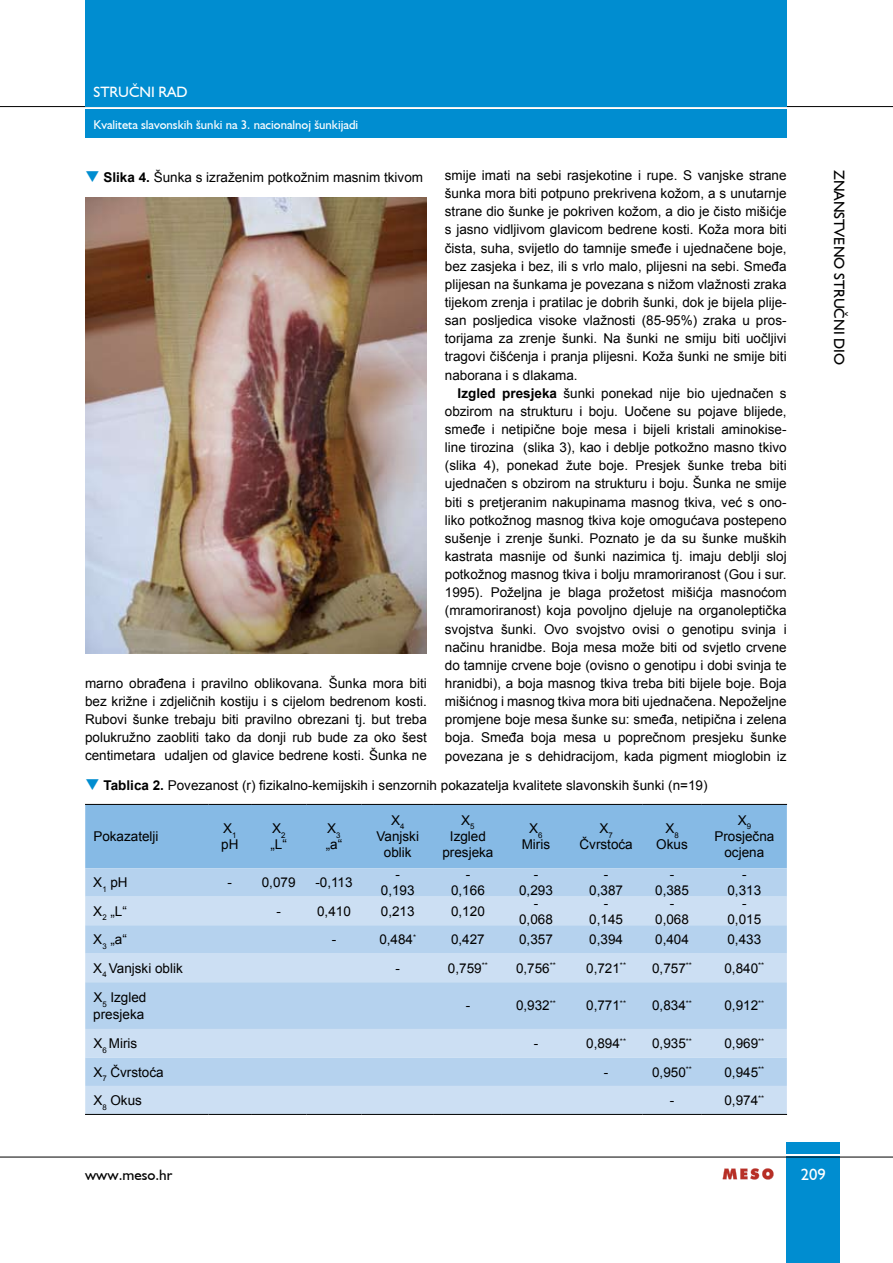
<style>
.page{position:relative;width:893px;height:1263px;background:#fff}
.page>*{position:absolute;margin:0;border:0;box-sizing:border-box;transform-origin:0 0}
.t1{font:16.5px "Humanist 521 BT";color:#fff}
.t2{font:15px "Humanist 521 BT";color:#000}
.t3{font:15px "Humanist 521 BT";color:#fff}
.t4{font:13.5px/18.1px "Arial";color:#000;text-align:center}
.t5{font:12.75px "Humanist 521 BT";color:#fff}
.s1{color:#008dd0}
.s2{font-weight:700}
</style>
<div class="page">
<svg style="left:723px;top:1168px;width:51px;height:11px"></svg>
<hr style="left:0;top:106px;width:893px;height:1px;background:#000">
<div style="left:85px;top:0;width:702px;height:107px;background:#008dd0"></div>
<div style="left:787px;top:1157px;width:53px;height:106px;background:#008dd0"></div>
<hr style="left:0;top:1157px;width:893px;height:1px;background:#000">
<div style="left:787px;top:1143px;width:53px;height:11px;background:#008dd0"></div>
<div style="left:85px;top:110px;width:702px;height:28px;background:#008dd0"></div>
<img style="left:85px;top:198px;width:342px;height:456px">
<div style="left:85px;top:805px;width:702px;height:63px;background:#86bae5"></div>
<svg style="left:85px;top:868px;width:702px;height:29px;background:#b6d2ee"></svg>
<svg style="left:85px;top:897px;width:702px;height:217px;background:#c1d8f0"></svg>
<hr style="left:85px;top:804px;width:124px;height:1px;background:#000">
<hr style="left:209px;top:804px;width:42px;height:1px;background:#000">
<hr style="left:251px;top:804px;width:55px;height:1px;background:#000">
<hr style="left:306px;top:804px;width:56px;height:1px;background:#000">
<hr style="left:362px;top:804px;width:72px;height:1px;background:#000">
<hr style="left:434px;top:804px;width:68px;height:1px;background:#000">
<hr style="left:502px;top:804px;width:68px;height:1px;background:#000">
<hr style="left:570px;top:804px;width:72px;height:1px;background:#000">
<hr style="left:642px;top:804px;width:60px;height:1px;background:#000">
<hr style="left:702px;top:804px;width:85px;height:1px;background:#000">
<hr style="left:85px;top:1114px;width:124px;height:1px;background:#000">
<hr style="left:209px;top:1114px;width:42px;height:1px;background:#000">
<hr style="left:251px;top:1114px;width:55px;height:1px;background:#000">
<hr style="left:306px;top:1114px;width:56px;height:1px;background:#000">
<hr style="left:362px;top:1114px;width:72px;height:1px;background:#000">
<hr style="left:434px;top:1114px;width:68px;height:1px;background:#000">
<hr style="left:502px;top:1114px;width:68px;height:1px;background:#000">
<hr style="left:570px;top:1114px;width:72px;height:1px;background:#000">
<hr style="left:642px;top:1114px;width:60px;height:1px;background:#000">
<hr style="left:702px;top:1114px;width:85px;height:1px;background:#000">
<p class="t3" style="left:94px;top:83px;width:96px">STRUČNI RAD</p>
<p class="t5" style="left:94px;top:116px;width:266px">Kvaliteta slavonskih šunki na 3. nacionalnoj šunkijadi</p>
<p class="t4" style="left:85px;top:168px;width:340px"><span class="s1">❑</span> <span class="s2">Slika 4.</span> Šunka s izraženim potkožnim masnim tkivom</p>
<p class="t4" style="left:85px;top:674px;width:343px;text-align:justify">marno obrađena i pravilno oblikovana. Šunka mora biti bez križne i zdjeličnih kostiju i s cijelom bedrenom kosti.<br>Rubovi šunke trebaju biti pravilno obrezani tj. but treba polukružno zaobliti tako da donji rub bude za oko šest centimetara udaljen od glavice bedrene kosti. Šunka ne</p>
<p class="t4" style="left:445px;top:166px;width:343px;text-align:justify">smije imati na sebi rasjekotine i rupe. S vanjske strane šunka mora biti potpuno prekrivena kožom, a s unutarnje strane dio šunke je pokriven kožom, a dio je čisto mišićje s jasno vidljivom glavicom bedrene kosti. Koža mora biti čista, suha, svijetlo do tamnije smeđe i ujednačene boje, bez zasjeka i bez, ili s vrlo malo, plijesni na sebi. Smeđa plijesan na šunkama je povezana s nižom vlažnosti zraka tijekom zrenja i pratilac je dobrih šunki, dok je bijela plije&shy;san posljedica visoke vlažnosti (85-95%) zraka u pros&shy;torijama za zrenje šunki. Na šunki ne smiju biti uočljivi tragovi čišćenja i pranja plijesni. Koža šunki ne smije biti naborana i s dlakama.</p>
<p class="t4" style="left:445px;top:384px;width:343px;text-align:justify;text-indent:13px"><span class="s2">Izgled presjeka</span> šunki ponekad nije bio ujednačen s obzirom na strukturu i boju. Uočene su pojave blijede, smeđe i netipične boje mesa i bijeli kristali aminokise&shy;line tirozina (slika 3), kao i deblje potkožno masno tkivo (slika 4), ponekad žute boje. Presjek šunke treba biti ujednačen s obzirom na strukturu i boju. Šunka ne smije biti s pretjeranim nakupinama masnog tkiva, već s ono&shy;liko potkožnog masnog tkiva koje omogućava postepeno sušenje i zrenje šunki. Poznato je da su šunke muških kastrata masnije od šunki nazimica tj. imaju deblji sloj potkožnog masnog tkiva i bolju mramoriranost (Gou i sur.<br>1995). Poželjna je blaga prožetost mišićja masnoćom (mramoriranost) koja povoljno djeluje na organoleptička svojstva šunki. Ovo svojstvo ovisi o genotipu svinja i načinu hranidbe. Boja mesa može biti od svjetlo crvene do tamnije crvene boje (ovisno o genotipu i dobi svinja te hranidbi), a boja masnog tkiva treba biti bijele boje. Boja mišićnog i masnog tkiva mora biti ujednačena. Nepoželjne promjene boje mesa šunke su: smeđa, netipična i zelena boja. Smeđa boja mesa u poprečnom presjeku šunke povezana je s dehidracijom, kada pigment mioglobin iz</p>
<p class="t4" style="left:85px;top:776px;width:624px"><span class="s1">❑</span> <span class="s2">Tablica 2.</span> Povezanost (r) fizikalno-kemijskih i senzornih pokazatelja kvalitete slavonskih šunki (n=19)</p>
<p class="t4" style="left:93px;top:827px;width:67px">Pokazatelji</p>
<p class="t4" style="left:221px;top:820px;width:19px;line-height:16.2px;text-align:left">X<sub>1 </sub>pH</p>
<p class="t4" style="left:270px;top:820px;width:18px;line-height:16.2px;text-align:left">X<sub>2 </sub>„L“</p>
<p class="t4" style="left:326px;top:820px;width:18px;line-height:16.2px;text-align:left">X<sub>3 </sub>„a“</p>
<p class="t4" style="left:376px;top:812px;width:44px;line-height:16.2px">X<sub>4<br></sub>Vanjski oblik</p>
<p class="t4" style="left:442px;top:812px;width:53px;line-height:16.2px">X<sub>5<br></sub>Izgled presjeka</p>
<p class="t4" style="left:522px;top:820px;width:30px;line-height:16.2px">X<sub>6<br></sub>Miris</p>
<p class="t4" style="left:579px;top:820px;width:55px;line-height:16.2px">X<sub>7<br></sub>Čvrstoća</p>
<p class="t4" style="left:656px;top:820px;width:33px;line-height:16.2px">X<sub>8<br></sub>Okus</p>
<p class="t4" style="left:714px;top:812px;width:62px;line-height:16.2px">X<sub>9<br></sub>Prosječna ocjena</p>
<p class="t4" style="left:93px;top:874px;width:36px">X<sub>1</sub> pH</p>
<p class="t4" style="left:228px;top:874px;width:70px">- 0,079</p>
<p class="t4" style="left:315px;top:874px;width:39px">-0,113</p>
<p class="t4" style="left:381px;top:866px;width:35px;line-height:16.2px">-<br>0,193</p>
<p class="t4" style="left:451px;top:866px;width:35px;line-height:16.2px">-<br>0,166</p>
<p class="t4" style="left:519px;top:866px;width:35px;line-height:16.2px">-<br>0,293</p>
<p class="t4" style="left:589px;top:866px;width:35px;line-height:16.2px">-<br>0,387</p>
<p class="t4" style="left:655px;top:866px;width:35px;line-height:16.2px">-<br>0,385</p>
<p class="t4" style="left:727px;top:866px;width:35px;line-height:16.2px">-<br>0,313</p>
<p class="t4" style="left:93px;top:902px;width:35px">X<sub>2</sub> „L“</p>
<p class="t4" style="left:276px;top:902px;width:6px">-</p>
<p class="t4" style="left:317px;top:902px;width:35px">0,410</p>
<p class="t4" style="left:381px;top:902px;width:35px">0,213</p>
<p class="t4" style="left:451px;top:902px;width:35px">0,120</p>
<p class="t4" style="left:519px;top:895px;width:35px;line-height:16.2px">-<br>0,068</p>
<p class="t4" style="left:589px;top:895px;width:35px;line-height:16.2px">-<br>0,145</p>
<p class="t4" style="left:655px;top:895px;width:35px;line-height:16.2px">-<br>0,068</p>
<p class="t4" style="left:727px;top:895px;width:35px;line-height:16.2px">-<br>0,015</p>
<p class="t4" style="left:93px;top:931px;width:35px">X<sub>3</sub> „a“</p>
<p class="t4" style="left:332px;top:931px;width:6px">-</p>
<p class="t4" style="left:379px;top:931px;width:38px">0,484<sup>*</sup></p>
<p class="t4" style="left:451px;top:931px;width:35px">0,427</p>
<p class="t4" style="left:519px;top:931px;width:35px">0,357</p>
<p class="t4" style="left:589px;top:931px;width:35px">0,394</p>
<p class="t4" style="left:655px;top:931px;width:35px">0,404</p>
<p class="t4" style="left:727px;top:931px;width:35px">0,433</p>
<p class="t4" style="left:93px;top:959px;width:91px">X<sub>4</sub> Vanjski oblik</p>
<p class="t4" style="left:395px;top:959px;width:6px">-</p>
<p class="t4" style="left:448px;top:959px;width:41px">0,759<sup>**</sup></p>
<p class="t4" style="left:516px;top:959px;width:41px">0,756<sup>**</sup></p>
<p class="t4" style="left:586px;top:959px;width:41px">0,721<sup>**</sup></p>
<p class="t4" style="left:652px;top:959px;width:41px">0,757<sup>**</sup></p>
<p class="t4" style="left:724px;top:959px;width:41px">0,840<sup>**</sup></p>
<p class="t4" style="left:93px;top:990px;width:55px;line-height:16.2px;text-align:left">X<sub>5</sub> Izgled presjeka</p>
<p class="t4" style="left:466px;top:997px;width:6px">-</p>
<p class="t4" style="left:516px;top:997px;width:41px">0,932<sup>**</sup></p>
<p class="t4" style="left:586px;top:997px;width:41px">0,771<sup>**</sup></p>
<p class="t4" style="left:652px;top:997px;width:41px">0,834<sup>**</sup></p>
<p class="t4" style="left:724px;top:997px;width:41px">0,912<sup>**</sup></p>
<p class="t4" style="left:93px;top:1034px;width:46px">X<sub>6</sub> Miris</p>
<p class="t4" style="left:534px;top:1034px;width:6px">-</p>
<p class="t4" style="left:586px;top:1034px;width:41px">0,894<sup>**</sup></p>
<p class="t4" style="left:652px;top:1034px;width:41px">0,935<sup>**</sup></p>
<p class="t4" style="left:724px;top:1034px;width:41px">0,969<sup>**</sup></p>
<p class="t4" style="left:93px;top:1063px;width:72px">X<sub>7</sub> Čvrstoća</p>
<p class="t4" style="left:604px;top:1063px;width:6px">-</p>
<p class="t4" style="left:652px;top:1063px;width:41px">0,950<sup>**</sup></p>
<p class="t4" style="left:724px;top:1063px;width:41px">0,945<sup>**</sup></p>
<p class="t4" style="left:93px;top:1091px;width:50px">X<sub>8</sub> Okus</p>
<p class="t4" style="left:670px;top:1091px;width:6px">-</p>
<p class="t4" style="left:724px;top:1091px;width:41px">0,974<sup>**</sup></p>
<p class="t2" style="left:849px;top:170px;width:196px;rotate:90deg">ZNANSTVENO STRUČNI DIO</p>
<p class="t2" style="left:85px;top:1165px;width:89px">www.meso.hr</p>
<p class="t1" style="left:801px;top:1164px;width:26px">209</p>
</div>
